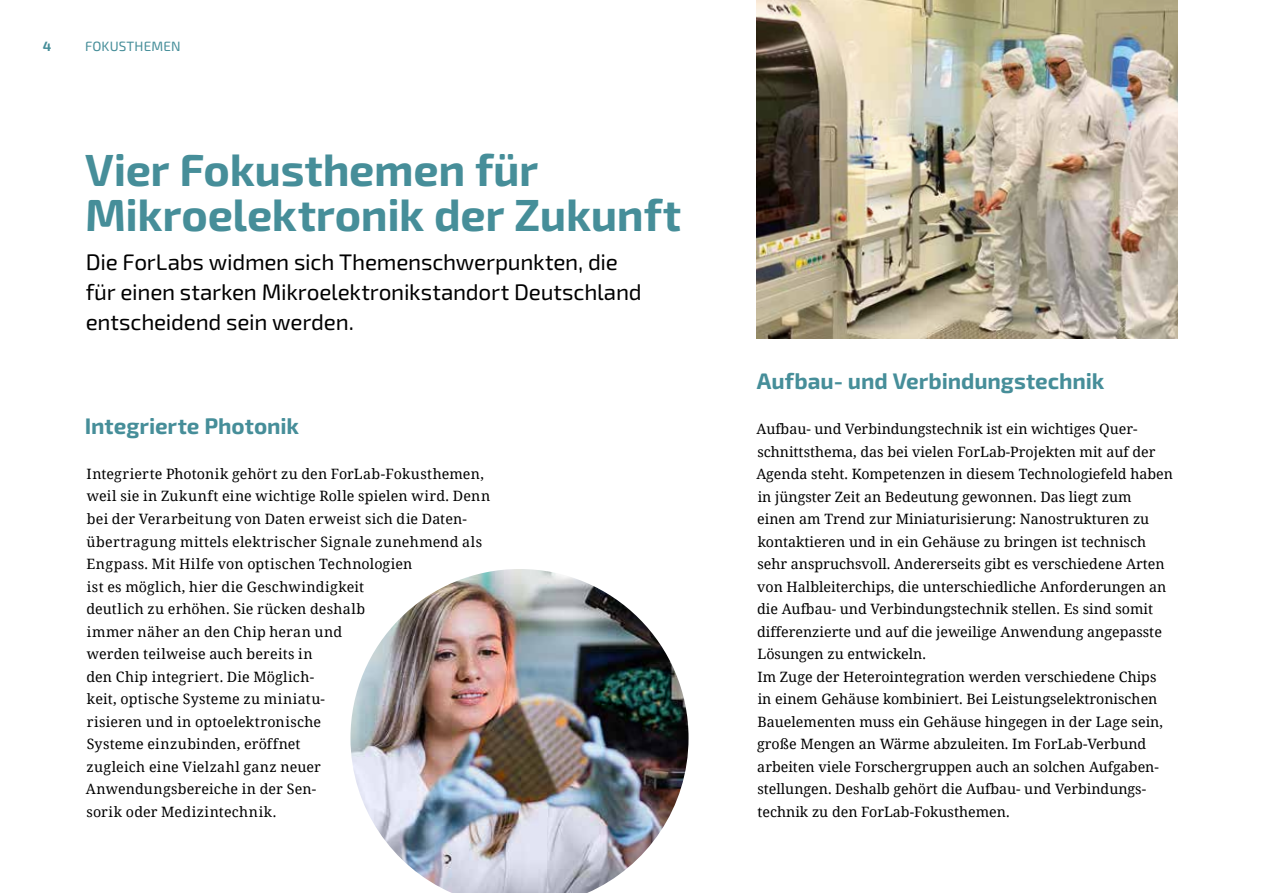
<style>
.page{position:relative;width:1263px;height:893px;background:#fff}
.page>*{position:absolute;margin:0;border:0;box-sizing:border-box;transform-origin:0 0}
.t1{font:700 45px/45px "Exo 2.0";letter-spacing:-.005em;color:#468e99}
.t2{font:22.5px/30px "Exo 2.0";letter-spacing:-.01em;color:#000}
.t3{font:700 22.5px "Exo 2.0";color:#468e99}
.t4{font:14.25px/22.5px "Noto Serif";color:#000}
.t5{font:13.5px "Exo 2.0";letter-spacing:.01em;color:#468e99}
.t6{font:700 13.5px "Exo 2.0";color:#468e99}
</style>
<div class="page">
<img style="left:757px;top:0;width:420px;height:338px">
<img style="left:350px;top:569px;width:338px;height:324px">
<p class="t6" style="left:43px;top:39px;width:10px">4</p>
<p class="t5" style="left:85px;top:39px;width:97px">FOKUSTHEMEN</p>
<h1 class="t1" style="left:85px;top:149px;width:598px">Vier Fokusthemen für<br>Mikroelektronik der Zukunft</h1>
<h2 class="t2" style="left:86px;top:248px;width:558px">Die ForLabs widmen sich Themenschwerpunkten, die für einen starken Mikroelektronikstandort Deutschland entscheidend sein werden.</h2>
<h2 class="t3" style="left:85px;top:413px;width:216px">Integrierte Photonik</h2>
<p class="t4" style="left:86px;top:462px;width:406px">Integrierte Photonik gehört zu den ForLab-Fokusthemen, weil sie in Zukunft eine wichtige Rolle spielen wird. Denn bei der Verarbeitung von Daten erweist sich die Daten&shy;übertragung mittels elektrischer Signale zunehmend als Engpass. Mit Hilfe von optischen Technologien<br>ist es möglich, hier die Geschwindigkeit<br>deutlich zu erhöhen. Sie rücken deshalb<br>immer näher an den Chip heran und<br>werden teilweise auch bereits in<br>den Chip integriert. Die Möglich-<br>keit, optische Systeme zu miniatu-<br>risieren und in optoelektronische<br>Systeme einzubinden, eröffnet<br>zugleich eine Vielzahl ganz neuer<br>Anwendungsbereiche in der Sen-<br>sorik oder Medizintechnik.</p>
<h2 class="t3" style="left:757px;top:368px;width:349px">Aufbau- und Verbindungstechnik</h2>
<p class="t4" style="left:756px;top:417px;width:418px">Aufbau- und Verbindungstechnik ist ein wichtiges Quer&shy;schnittsthema, das bei vielen ForLab-Projekten mit auf der Agenda steht. Kompetenzen in diesem Technologiefeld haben in jüngster Zeit an Bedeutung gewonnen. Das liegt zum<br>einen am Trend zur Miniaturisierung: Nanostrukturen zu kontaktieren und in ein Gehäuse zu bringen ist technisch sehr anspruchsvoll. Andererseits gibt es verschiedene Arten von Halbleiterchips, die unterschiedliche Anforderungen an die Aufbau- und Verbindungstechnik stellen. Es sind somit differenzierte und auf die jeweilige Anwendung angepasste Lösungen zu entwickeln.<br>Im Zuge der Heterointegration werden verschiedene Chips<br>in einem Gehäuse kombiniert. Bei Leistungselektronischen Bauelementen muss ein Gehäuse hingegen in der Lage sein, große Mengen an Wärme abzuleiten. Im ForLab-Verbund arbeiten viele Forschergruppen auch an solchen Aufgaben&shy;stellungen. Deshalb gehört die Aufbau- und Verbindungs&shy;technik zu den ForLab-Fokusthemen.</p>
</div>
